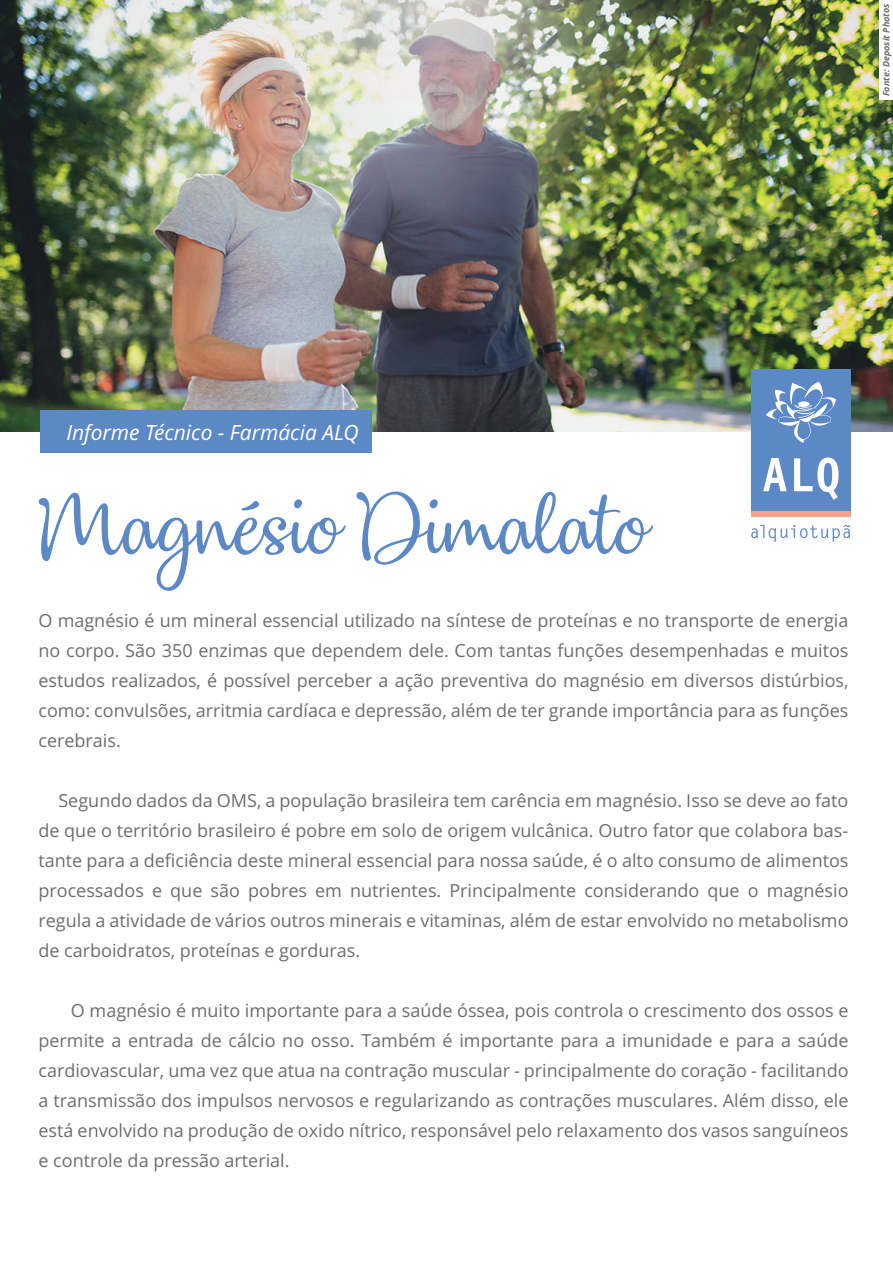
<style>
.page{position:relative;width:893px;height:1263px;background:#fff}
.page>*{position:absolute;margin:0;border:0;box-sizing:border-box;transform-origin:0 0}
.t1{font:82.5px "Dulcelin";color:#5d88c6}
.t2{font:italic 21px "Open Sans Hebrew";color:#fff}
.t3{font:18px/30px "Open Sans Hebrew";color:#6c6d70;text-align:justify}
.t4{font:italic 700 9px "Open Sans Hebrew";letter-spacing:-.005em;color:#6c6d70}
</style>
<div class="page">
<img style="left:0;top:0;width:893px;height:432px">
<div style="left:40px;top:410px;width:332px;height:43px;background:#5d88c6"></div>
<div style="left:751px;top:370px;width:99px;height:141px;background:#5d88c6"></div>
<svg style="left:766px;top:382px;width:70px;height:61px"></svg>
<svg style="left:763px;top:458px;width:24px;height:33px"></svg>
<svg style="left:794px;top:457px;width:44px;height:43px"></svg>
<svg style="left:751px;top:525px;width:99px;height:17px"></svg>
<div style="left:751px;top:511px;width:99px;height:5px;background:#f7a288"></div>
<div style="left:879px;top:0;width:13px;height:100px;background:#fff"></div>
<p class="t4" style="left:881px;top:96px;width:94px;rotate:-90deg">Fonte: Deposit Photos</p>
<p class="t2" style="left:66px;top:420px;width:294px">Informe Técnico - Farmácia ALQ</p>
<h1 class="t1" style="left:40px;top:474px;width:611px">Magnésio Dimalato</h1>
<p class="t3" style="left:38px;top:606px;width:812px">O magnésio é um mineral essencial utilizado na síntese de proteínas e no transporte de energia no corpo. São 350 enzimas que dependem dele. Com tantas funções desempenhadas e muitos estudos realizados, é possível perceber a ação preventiva do magnésio em diversos distúrbios, como: convulsões, arritmia cardíaca e depressão, além de ter grande importância para as funções cerebrais.</p>
<p class="t3" style="left:38px;top:786px;width:812px;text-indent:20px">Segundo dados da OMS, a população brasileira tem carência em magnésio. Isso se deve ao fato de que o território brasileiro é pobre em solo de origem vulcânica. Outro fator que colabora bas&shy;tante para a deficiência deste mineral essencial para nossa saúde, é o alto consumo de alimentos processados e que são pobres em nutrientes. Principalmente considerando que o magnésio regula a atividade de vários outros minerais e vitaminas, além de estar envolvido no metabolismo de carboidratos, proteínas e gorduras.</p>
<p class="t3" style="left:38px;top:996px;width:812px;text-indent:33px">O magnésio é muito importante para a saúde óssea, pois controla o crescimento dos ossos e permite a entrada de cálcio no osso. Também é importante para a imunidade e para a saúde cardiovascular, uma vez que atua na contração muscular - principalmente do coração - facilitando a transmissão dos impulsos nervosos e regularizando as contrações musculares. Além disso, ele está envolvido na produção de oxido nítrico, responsável pelo relaxamento dos vasos sanguíneos e controle da pressão arterial.</p>
</div>
